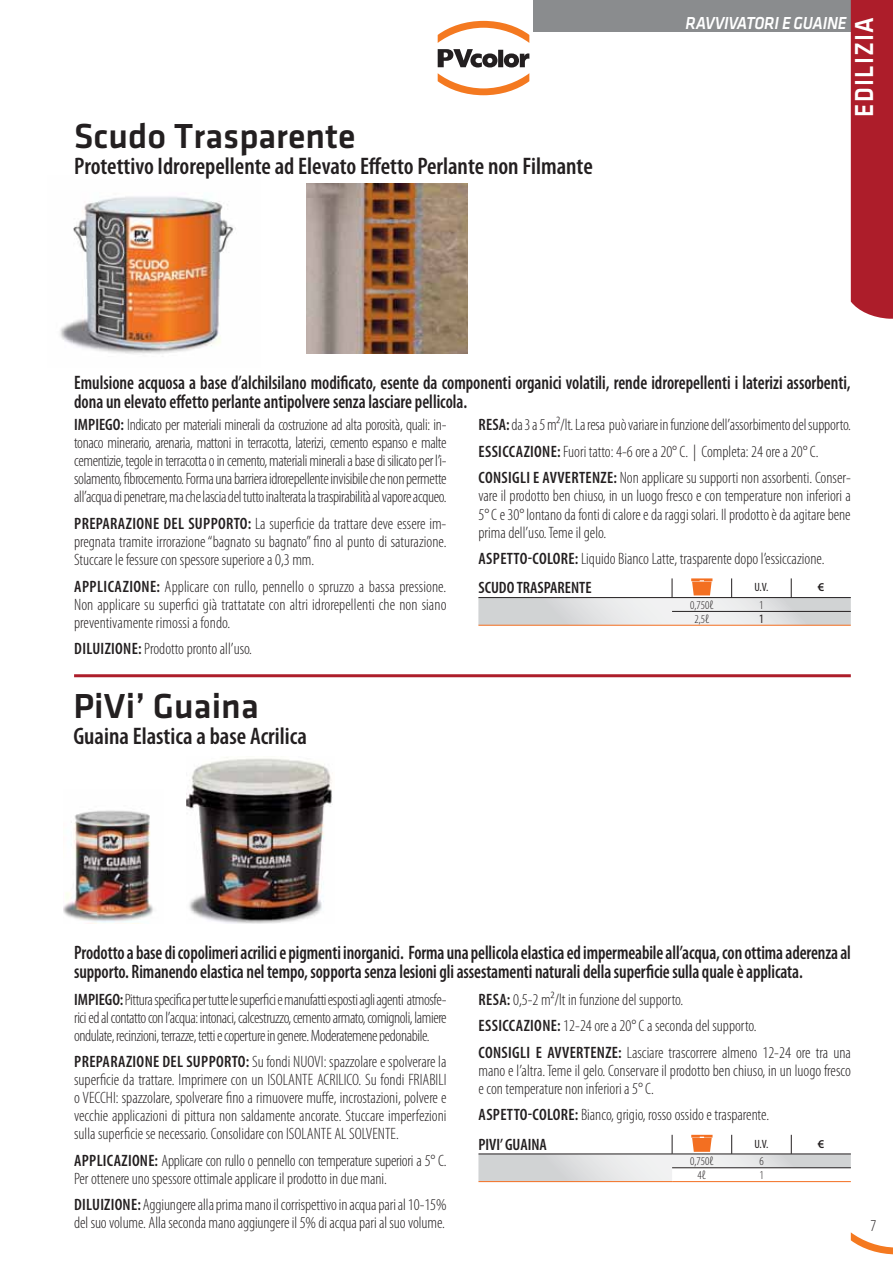
<style>
.page{position:relative;width:893px;height:1265px;background:#fff}
.page>*{position:absolute;margin:0;border:0;box-sizing:border-box;transform-origin:0 0}
.t1{font:500 36px "Klavika";color:#231f20}
.t2{font:500 27px "Klavika";letter-spacing:.055em;color:#fff;scale:.9 1}
.t3{font:600 condensed 24px "Myriad Pro";color:#231f20}
.t4{font:600 condensed 19.5px/19.5px "Myriad Pro";letter-spacing:-.005em;color:#231f20;scale:.9 1}
.t5{font:italic 500 18px "Klavika";letter-spacing:-.015em;color:#fff;scale:.9 1}
.t6{font:300 condensed 16.5px/18px "Myriad Pro";color:#231f20}
.t7{font:semi-condensed 12.75px "Myriad Pro";color:#231f20;scale:.9 1}
.t8{font:300 condensed 12px "Myriad Pro";color:#231f20}
.t9{font:condensed 12px "Myriad Pro";color:#231f20}
.t10{font:600 12px "Myriad Pro";color:#231f20}
.s1{font-weight:600}
</style>
<div class="page">
<div style="left:533px;top:0;width:359px;height:31px;background:#8a8c8e"></div>
<svg style="left:850px;top:1232px;width:42px;height:22px"></svg>
<svg style="left:478px;top:578px;width:372px;height:47px"></svg>
<img style="left:60px;top:196px;width:176px;height:158px">
<img style="left:306px;top:183px;width:161px;height:171px">
<svg style="left:478px;top:1134px;width:372px;height:47px"></svg>
<img style="left:63px;top:810px;width:91px;height:113px">
<img style="left:186px;top:757px;width:146px;height:166px">
<hr style="left:74px;top:674px;width:776px;height:3px;background:#ad1d2a">
<svg style="left:437px;top:21px;width:92px;height:22px"></svg>
<svg style="left:437px;top:73px;width:92px;height:22px"></svg>
<svg style="left:437px;top:49px;width:92px;height:18px"></svg>
<svg style="left:850px;top:0;width:42px;height:319px;background:#b22d39"></svg>
<h1 class="t1" style="left:74px;top:123px;width:282px">Scudo Trasparente</h1>
<h3 class="t3" style="left:74px;top:157px;width:520px">Protettivo Idrore ellente ad Elevato Effetto Perlante non Filmante</h3>
<h3 class="t3" style="left:205px;top:157px;width:12px">p</h3>
<p class="t5" style="left:685px;top:12px;width:180px">RAVVIVATORI E GUAINE</p>
<h2 class="t2" style="left:853px;top:117px;width:112px;rotate:-90deg">EDILIZIA</h2>
<p class="t4" style="left:74px;top:374px;width:864px">Emulsione acquosa a base d’alchilsilano modificato, esente da componenti organici volatili, rende idrorepellenti i laterizi assorbenti, dona un elevato effetto perlante antipolvere senza lasciare pellicola.</p>
<p class="t6" style="left:74px;top:417px;width:374px;text-align:justify"><span class="s1">IMPIEGO:</span> Indicato per materiali minerali da costruzione ad alta porosità, quali: in&shy;tonaco minerario, arenaria, mattoni in terracotta, laterizi, cemento espanso e malte cementizie, tegole in terracotta o in cemento, materiali minerali a base di silicato per l’i&shy;solamento, fibrocemento. Forma una barriera idrorepellente invisibile che non permette all’acqua di penetrare, ma che lascia del tutto inalterata la traspirabilità al vapore acqueo.</p>
<p class="t6" style="left:74px;top:516px;width:374px;text-align:justify"><span class="s1">PREPARAZIONE DEL SUPPORTO:</span> La superficie da trattare deve essere im&shy;pregnata tramite irrorazione “bagnato su bagnato” fino al punto di saturazione.<br>Stuccare le fessure con spessore superiore a 0,3 mm.</p>
<p class="t6" style="left:74px;top:578px;width:374px;text-align:justify"><span class="s1">APPLICAZIONE:</span> Applicare con rullo, pennello o spruzzo a bassa pressione.<br>Non applicare su superfici già trattatate con altri idrorepellenti che non siano preventivamente rimossi a fondo.</p>
<p class="t6" style="left:74px;top:641px;width:179px"><span class="s1">DILUIZIONE:</span> Prodotto pronto all’uso.</p>
<p class="t6" style="left:478px;top:413px;width:374px;line-height:26.5px"><span class="s1">RESA:</span> da 3 a 5 m²/lt. La resa può variare in funzione dell’assorbimento del supporto.<br><span class="s1">ESSICCAZIONE:</span> Fuori tatto: 4-6 ore a 20° C. | Completa: 24 ore a 20° C.<br><span class="s1">CONSIGLI E AVVERTENZE:</span> Non applicare su supporti non assorbenti. Conser-</p>
<p class="t6" style="left:478px;top:488px;width:374px;text-align:justify">vare il prodotto ben chiuso, in un luogo fresco e con temperature non inferiori a 5° C e 30° lontano da fonti di calore e da raggi solari. Il prodotto è da agitare bene prima dell’uso. Teme il gelo.</p>
<p class="t6" style="left:478px;top:545px;width:347px;line-height:29.1px"><span class="s1">ASPETTO-COLORE:</span> Liquido Bianco Latte, trasparente dopo l’essiccazione.<br><span class="s1">SCUDO TRASPARENTE</span></p>
<p class="t9" style="left:754px;top:583px;width:16px">U.V.</p>
<p class="t10" style="left:817px;top:580px;width:8px">€</p>
<p class="t8" style="left:689px;top:600px;width:25px">0,750ℓ</p>
<p class="t8" style="left:759px;top:600px;width:6px">1</p>
<p class="t8" style="left:694px;top:614px;width:16px">2,5ℓ</p>
<p class="t7" style="left:758px;top:614px;width:8px">1</p>
<h1 class="t1" style="left:73px;top:692px;width:187px">PiVi’ Guaina</h1>
<h3 class="t3" style="left:73px;top:726px;width:235px">Guaina Elastica a base Acrilica</h3>
<p class="t4" style="left:74px;top:944px;width:864px">Prodotto a base di copolimeri acrilici e pigmenti inorganici. Forma una pellicola elastica ed impermeabile all’acqua, con ottima aderenza al supporto. Rimanendo elastica nel tempo, sopporta senza lesioni gli assestamenti naturali della superficie sulla quale è applicata.</p>
<p class="t6" style="left:74px;top:991px;width:374px;text-align:justify"><span class="s1">IMPIEGO:</span> Pittura specifica per tutte le superfici e manufatti esposti agli agenti atmosfe&shy;rici ed al contatto con l’acqua: intonaci, calcestruzzo, cemento armato, comignoli, lamiere ondulate, recinzioni, terrazze, tetti e coperture in genere. Moderatemene pedonabile.</p>
<p class="t6" style="left:74px;top:1054px;width:374px;text-align:justify"><span class="s1">PREPARAZIONE DEL SUPPORTO:</span> Su fondi NUOVI: spazzolare e spolverare la superficie da trattare. Imprimere con un ISOLANTE ACRILICO. Su fondi FRIABILI o VECCHI: spazzolare, spolverare fino a rimuovere muffe, incrostazioni, polvere e vecchie applicazioni di pittura non saldamente ancorate. Stuccare imperfezioni sulla superficie se necessario. Consolidare con ISOLANTE AL SOLVENTE.</p>
<p class="t6" style="left:74px;top:1152px;width:374px"><span class="s1">APPLICAZIONE:</span> Applicare con rullo o pennello con temperature superiori a 5° C.<br>Per ottenere uno spessore ottimale applicare il prodotto in due mani.</p>
<p class="t6" style="left:74px;top:1197px;width:374px"><span class="s1">DILUIZIONE:</span> Aggiungere alla prima mano il corrispettivo in acqua pari al 10-15% del suo volume. Alla seconda mano aggiungere il 5% di acqua pari al suo volume.</p>
<p class="t6" style="left:478px;top:987px;width:373px;line-height:26.5px"><span class="s1">RESA:</span> 0,5-2 m²/lt in funzione del supporto.<br><span class="s1">ESSICCAZIONE:</span> 12-24 ore a 20° C a seconda del supporto.<br><span class="s1">CONSIGLI E AVVERTENZE:</span> Lasciare trascorrere almeno 12-24 ore tra una</p>
<p class="t6" style="left:478px;top:1062px;width:374px">mano e l’altra. Teme il gelo. Conservare il prodotto ben chiuso, in un luogo fresco e con temperature non inferiori a 5° C.</p>
<p class="t6" style="left:478px;top:1101px;width:292px;line-height:29.1px"><span class="s1">ASPETTO-COLORE:</span> Bianco, grigio, rosso ossido e trasparente.<br><span class="s1">PIVI’ GUAINA</span></p>
<p class="t9" style="left:754px;top:1139px;width:16px">U.V.</p>
<p class="t10" style="left:817px;top:1136px;width:8px">€</p>
<p class="t8" style="left:689px;top:1156px;width:25px">0,750ℓ</p>
<p class="t8" style="left:759px;top:1156px;width:6px">6</p>
<p class="t8" style="left:697px;top:1170px;width:10px">4ℓ</p>
<p class="t8" style="left:759px;top:1170px;width:6px">1</p>
<p class="t6" style="left:870px;top:1217px;width:7px">7</p>
</div>
